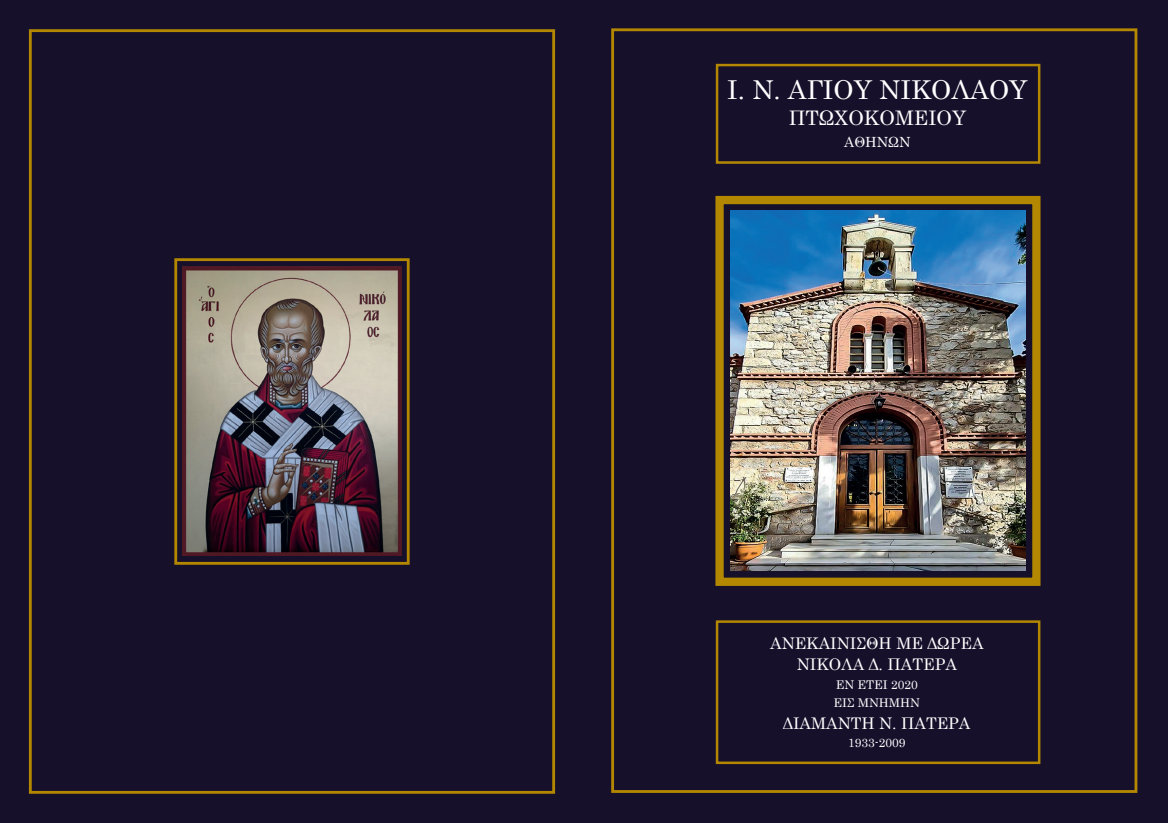
<style>
.page{position:relative;width:1168px;height:823px;background:#fff}
.page>*{position:absolute;margin:0;border:0;box-sizing:border-box;transform-origin:0 0}
.t1{font:26px "Century";color:#fff}
.t2{font:20px "Century";color:#fff}
.t3{font:16px/21.2px "Century";color:#fff;text-align:center}
.t4{font:14px "Century";color:#fff}
.t5{font:12px/18.6px "Century";color:#fff}
</style>
<div class="page">
<div style="left:0;top:0;width:584px;height:822px;background:#17102b"></div>
<div style="left:584px;top:0;width:584px;height:822px;background:#17102b"></div>
<img style="left:183px;top:266px;width:218px;height:289px">
<img style="left:731px;top:211px;width:294px;height:359px">
<div style="left:611px;top:28px;width:526px;height:764px;border:3px solid #b38800"></div>
<div style="left:715px;top:196px;width:325px;height:389px;border:8px solid #b38800"></div>
<div style="left:716px;top:64px;width:324px;height:100px;border:3px solid #b38800"></div>
<div style="left:716px;top:620px;width:324px;height:143px;border:3px solid #b38800"></div>
<div style="left:29px;top:29px;width:526px;height:764px;border:3px solid #b38800"></div>
<div style="left:174px;top:258px;width:236px;height:306px;border:3px solid #b38800"></div>
<h1 class="t1" style="left:727px;top:67px;width:302px">Ι. Ν. ΑΓΙΟΥ ΝΙΚΟΛΑΟΥ</h1>
<p class="t2" style="left:789px;top:101px;width:179px">ΠΤΩΧΟΚΟΜΕΙΟΥ</p>
<p class="t4" style="left:844px;top:131px;width:68px">ΑΘΗΝΩΝ</p>
<p class="t3" style="left:770px;top:630px;width:215px">ΑΝΕΚΑΙΝΙΣΘH ΜΕ ΔΩΡΕΑ<br>ΝΙΚΟΛΑ Δ. ΠΑΤΕΡΑ</p>
<p class="t5" style="left:834px;top:673px;width:88px">ΕΝ ΕΤΕΙ 2020<br>ΕΙΣ ΜΝΗΜΗΝ</p>
<p class="t3" style="left:783px;top:710px;width:189px">ΔΙΑΜΑΝΤΗ Ν. ΠΑΤΕΡΑ</p>
<p class="t5" style="left:848px;top:732px;width:59px">1933-2009</p>
</div>
